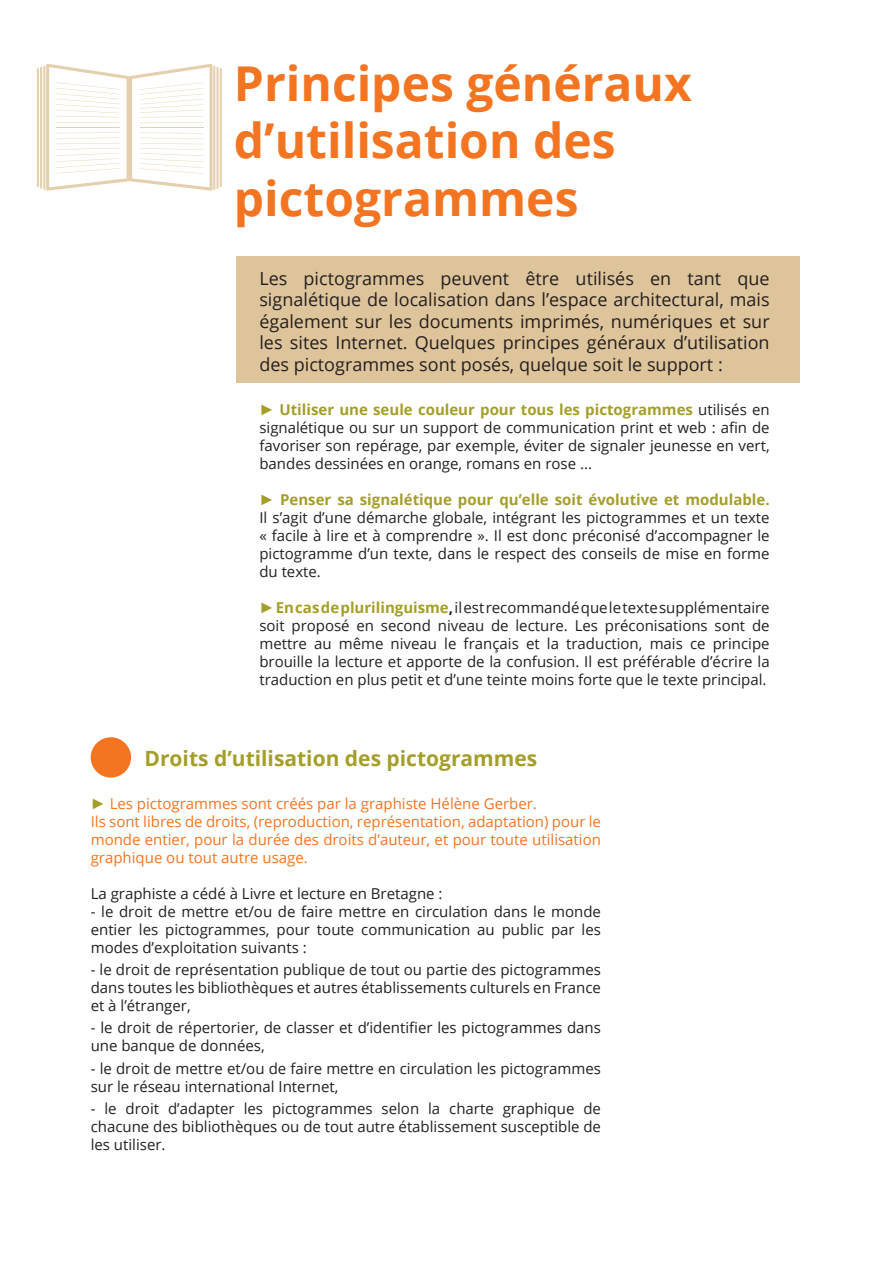
<style>
.page{position:relative;width:893px;height:1263px;background:#fff}
.page>*{position:absolute;margin:0;border:0;box-sizing:border-box;transform-origin:0 0}
.titre_grand{font:700 48px/57.6px "Open Sans";color:#f47521}
.texte{font:700 21px "Open Sans";color:#a49e2a}
.texte-2{font:18px/21.6px "Open Sans";color:#231f20;text-align:justify}
.texte-3{font:15px/18px "Open Sans";color:#231f20;text-align:justify}
.texte-4{font:15px/18px "Open Sans";color:#f47521;text-align:justify}
.s1{font-family:"Arial";font-weight:700;color:#a49e2a}
.s2{font-weight:700;color:#a49e2a}
.s3{font-weight:700}
</style>
<div class="page">
<div style="left:236px;top:256px;width:563px;height:127px;background:#dec49a"></div>
<hr style="left:213px;top:66px;width:2px;height:124px;background:#dec49a">
<hr style="left:216px;top:67px;width:3px;height:122px;background:#dec49a">
<hr style="left:220px;top:68px;width:2px;height:119px;background:#dec49a">
<hr style="left:43px;top:66px;width:2px;height:124px;background:#dec49a">
<hr style="left:40px;top:67px;width:2px;height:122px;background:#dec49a">
<hr style="left:37px;top:68px;width:2px;height:119px;background:#dec49a">
<svg style="left:46px;top:64px;width:167px;height:127px"></svg>
<div style="left:91px;top:737px;width:40px;height:40px;background:#f47521;border-radius:50%"></div>
<p class="titre_grand" style="left:234px;top:53px;width:459px">Principes généraux</p>
<p class="titre_grand" style="left:234px;top:111px;width:383px">d’utilisation des pictogrammes</p>
<p class="texte-2" style="left:259px;top:267px;width:512px">Les pictogrammes peuvent être utilisés en tant que signalétique de localisation dans l’espace architectural, mais également sur les documents imprimés, numériques et sur les sites Internet. Quelques principes généraux d’utilisation des pictogrammes sont posés, quelque soit le support :</p>
<p class="texte-3" style="left:259px;top:401px;width:512px"><span class="s1">►</span> <span class="s2">Utiliser une seule couleur pour tous les pictogrammes</span> utilisés en signalétique ou sur un support de communication print et web : afin de favoriser son repérage, par exemple, éviter de signaler jeunesse en vert, bandes dessinées en orange, romans en rose ...</p>
<p class="texte-3" style="left:259px;top:491px;width:512px"><span class="s1">►</span> <span class="s2">Penser sa signalétique pour qu’elle soit évolutive et modulable.<br></span>Il s’agit d’une démarche globale, intégrant les pictogrammes et un texte « facile à lire et à comprendre ». Il est donc préconisé d’accompagner le pictogramme d’un texte, dans le respect des conseils de mise en forme du texte.</p>
<p class="texte-3" style="left:259px;top:599px;width:512px"><span class="s1">►</span> <span class="s2">En cas de plurilinguisme</span><span class="s3">,</span> il est recommandé que le texte supplémentaire soit proposé en second niveau de lecture. Les préconisations sont de mettre au même niveau le français et la traduction, mais ce principe brouille la lecture et apporte de la confusion. Il est préférable d’écrire la traduction en plus petit et d’une teinte moins forte que le texte principal.</p>
<p class="texte" style="left:145px;top:744px;width:394px">Droits d’utilisation des pictogrammes</p>
<p class="texte-4" style="left:91px;top:794px;width:448px"><span class="s1">►</span> Les pictogrammes sont créés par la graphiste Hélène Gerber.</p>
<p class="texte-4" style="left:91px;top:812px;width:512px">Ils sont libres de droits, (reproduction, représentation, adaptation) pour le monde entier, pour la durée des droits d’auteur, et pour toute utilisation graphique ou tout autre usage.</p>
<p class="texte-3" style="left:91px;top:884px;width:353px">La graphiste a cédé à Livre et lecture en Bretagne :</p>
<p class="texte-3" style="left:91px;top:902px;width:512px">- le droit de mettre et/ou de faire mettre en circulation dans le monde entier les pictogrammes, pour toute communication au public par les modes d’exploitation suivants :</p>
<p class="texte-3" style="left:91px;top:960px;width:512px">- le droit de représentation publique de tout ou partie des pictogrammes dans toutes les bibliothèques et autres établissements culturels en France et à l’étranger,</p>
<p class="texte-3" style="left:91px;top:1018px;width:512px">- le droit de répertorier, de classer et d’identifier les pictogrammes dans une banque de données,</p>
<p class="texte-3" style="left:91px;top:1059px;width:512px">- le droit de mettre et/ou de faire mettre en circulation les pictogrammes sur le réseau international Internet,</p>
<p class="texte-3" style="left:91px;top:1099px;width:512px">- le droit d’adapter les pictogrammes selon la charte graphique de chacune des bibliothèques ou de tout autre établissement susceptible de les utiliser.</p>
</div>
